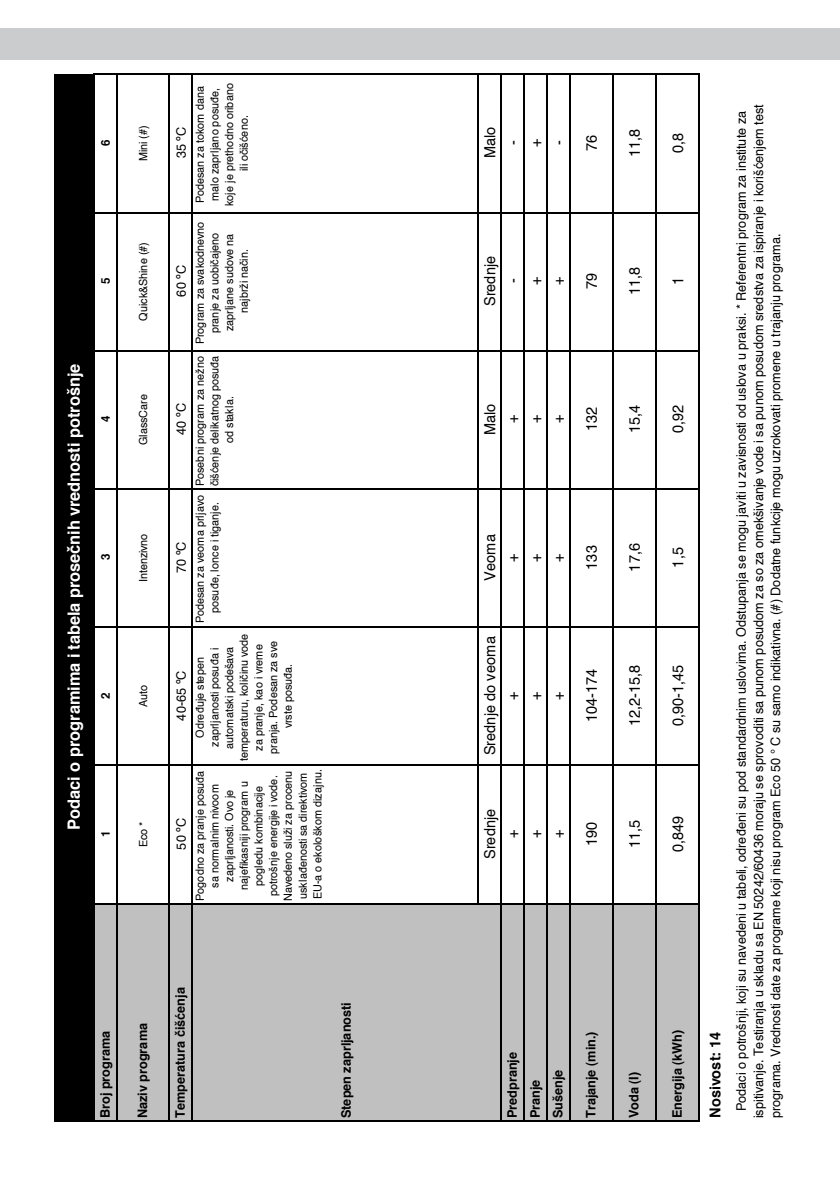
<style>
.page{position:relative;width:840px;height:1191px;background:#fff}
.page>*{position:absolute;margin:0;border:0;box-sizing:border-box;transform-origin:0 0}
.t1{font:700 16.8px "Helvetica";color:#fff}
.t2{font:15px "Helvetica";letter-spacing:.005em;color:#000}
.t3{font:700 15px "Helvetica";letter-spacing:.005em;color:#000}
.t4{font:13px/17.2px "Helvetica";letter-spacing:.005em;color:#000;text-align:center}
.t5{font:700 13px/22.8px "Helvetica";color:#000}
.t6{font:700 12px "Helvetica";color:#000}
.t7{font:11.2px/14.6px "Helvetica";letter-spacing:.005em;color:#000;text-align:center}
.s1{font-family:"Arial"}
</style>
<div class="page">
<div style="left:56px;top:74px;width:39px;height:1046px;background:#000"></div>
<div style="left:94px;top:903px;width:23px;height:217px;background:#c0c0c0"></div>
<div style="left:117px;top:903px;width:582px;height:217px;background:#c0c0c0"></div>
<div style="left:698px;top:74px;width:34px;height:1046px;background:linear-gradient(to right,#fff,#fff)"></div>
<hr style="left:55px;top:1120px;width:644px;height:1px;background:#000">
<hr style="left:95px;top:903px;width:604px;height:1px;background:#000">
<hr style="left:95px;top:764px;width:604px;height:2px;background:#000">
<hr style="left:95px;top:626px;width:604px;height:2px;background:#000">
<hr style="left:95px;top:488px;width:604px;height:2px;background:#000">
<hr style="left:95px;top:350px;width:604px;height:1px;background:#000">
<hr style="left:95px;top:212px;width:604px;height:1px;background:#000">
<hr style="left:95px;top:73px;width:604px;height:2px;background:#000">
<hr style="left:55px;top:74px;width:1px;height:1046px;background:#000">
<hr style="left:93px;top:73px;width:2px;height:1047px;background:#000">
<hr style="left:116px;top:73px;width:2px;height:1047px;background:#000">
<hr style="left:168px;top:73px;width:2px;height:1047px;background:#000">
<hr style="left:191px;top:73px;width:2px;height:1047px;background:#000">
<hr style="left:477px;top:73px;width:2px;height:830px;background:#000">
<hr style="left:500px;top:73px;width:2px;height:1047px;background:#000">
<hr style="left:523px;top:73px;width:1px;height:1047px;background:#000">
<hr style="left:546px;top:73px;width:1px;height:1047px;background:#000">
<hr style="left:568px;top:73px;width:2px;height:1047px;background:#000">
<hr style="left:612px;top:73px;width:1px;height:1047px;background:#000">
<hr style="left:655px;top:73px;width:1px;height:1047px;background:#000">
<hr style="left:698px;top:73px;width:1px;height:1047px;background:#000">
<div style="left:0;top:28px;width:839px;height:32px;background:#cbccce"></div>
<p class="t6" style="left:98px;top:146px;width:8px;rotate:-90deg">6</p>
<p class="t6" style="left:98px;top:284px;width:8px;rotate:-90deg">5</p>
<p class="t1" style="left:63px;top:829px;width:467px;rotate:-90deg">Podaci o programima i tabela prose<span class="s1">č</span>nih vrednosti potrošnje</p>
<p class="t6" style="left:98px;top:422px;width:8px;rotate:-90deg">4</p>
<p class="t6" style="left:98px;top:560px;width:8px;rotate:-90deg">3</p>
<p class="t6" style="left:98px;top:698px;width:8px;rotate:-90deg">2</p>
<p class="t6" style="left:98px;top:837px;width:8px;rotate:-90deg">1</p>
<p class="t7" style="left:136px;top:161px;width:37px;rotate:-90deg">Mini (#)</p>
<p class="t7" style="left:136px;top:321px;width:80px;rotate:-90deg">Quick&amp;Shine (#)</p>
<p class="t7" style="left:136px;top:445px;width:53px;rotate:-90deg">GlassCare</p>
<p class="t7" style="left:136px;top:582px;width:50px;rotate:-90deg">Intenzivno</p>
<p class="t7" style="left:136px;top:707px;width:24px;rotate:-90deg">Auto</p>
<p class="t7" style="left:136px;top:847px;width:27px;rotate:-90deg">Eco *</p>
<p class="t4" style="left:172px;top:158px;width:33px;rotate:-90deg">35 ºC</p>
<p class="t4" style="left:172px;top:296px;width:33px;rotate:-90deg">60 ºC</p>
<p class="t4" style="left:172px;top:435px;width:33px;rotate:-90deg">40 ºC</p>
<p class="t4" style="left:172px;top:573px;width:33px;rotate:-90deg">70 ºC</p>
<p class="t4" style="left:172px;top:720px;width:52px;rotate:-90deg">40-65 ºC</p>
<p class="t4" style="left:172px;top:849px;width:33px;rotate:-90deg">50 ºC</p>
<p class="t7" style="left:192px;top:206px;width:124px;rotate:-90deg">Podesan za tokom dana malo zaprljano posu<span class="s1">đ</span>e, koje je prethodno oribano ili o<span class="s1">č</span>iš<span class="s1">ć</span>eno.</p>
<p class="t7" style="left:192px;top:344px;width:124px;rotate:-90deg">Program za svakodnevno pranje za uobi<span class="s1">č</span>ajeno zaprljane sudove na najbrži na<span class="s1">č</span>in.</p>
<p class="t7" style="left:192px;top:486px;width:132px;rotate:-90deg">Posebni program za nežno <span class="s1">č</span>iš<span class="s1">ć</span>enje delikatnog posu<span class="s1">đ</span>a od stakla.</p>
<p class="t7" style="left:192px;top:623px;width:129px;rotate:-90deg">Podesan za veoma prljavo posu<span class="s1">đ</span>e, lonce i tiganje.</p>
<p class="t7" style="left:192px;top:761px;width:129px;rotate:-90deg">Odre<span class="s1">đ</span>uje stepen zaprljanosti posu<span class="s1">đ</span>a i automatski podešava temperaturu, koli<span class="s1">č</span>inu vode za pranje, kao i vreme pranja. Podesan za sve vrste posu<span class="s1">đ</span>a.</p>
<p class="t7" style="left:192px;top:901px;width:133px;rotate:-90deg">Pogodno za pranje posu<span class="s1">đ</span>a sa normalnim nivoom zaprljanosti. Ovo je najefikasniji program u pogledu kombinacije potrošnje energije i vode.<br>Navedeno služi za procenu uskla<span class="s1">đ</span>enosti sa direktivom<br>EU-a o ekološkom dizajnu.</p>
<p class="t5" style="left:94px;top:1118px;width:89px;rotate:-90deg">Broj programa</p>
<p class="t5" style="left:131px;top:1118px;width:97px;rotate:-90deg">Naziv programa</p>
<p class="t5" style="left:168px;top:1118px;width:132px;rotate:-90deg">Temperatura <span class="s1">č</span>iš<span class="s1">ć</span>enja</p>
<p class="t5" style="left:334px;top:1118px;width:117px;rotate:-90deg">Stepen zaprljanosti</p>
<p class="t2" style="left:480px;top:158px;width:33px;rotate:-90deg">Malo</p>
<p class="t2" style="left:503px;top:145px;width:6px;rotate:-90deg">-</p>
<p class="t2" style="left:526px;top:147px;width:10px;rotate:-90deg">+</p>
<p class="t2" style="left:549px;top:145px;width:6px;rotate:-90deg">-</p>
<p class="t2" style="left:582px;top:151px;width:18px;rotate:-90deg">76</p>
<p class="t2" style="left:480px;top:306px;width:52px;rotate:-90deg">Srednje</p>
<p class="t2" style="left:503px;top:283px;width:6px;rotate:-90deg">-</p>
<p class="t2" style="left:526px;top:285px;width:10px;rotate:-90deg">+</p>
<p class="t2" style="left:549px;top:285px;width:10px;rotate:-90deg">+</p>
<p class="t2" style="left:582px;top:289px;width:18px;rotate:-90deg">79</p>
<p class="t2" style="left:480px;top:434px;width:33px;rotate:-90deg">Malo</p>
<p class="t2" style="left:503px;top:423px;width:10px;rotate:-90deg">+</p>
<p class="t2" style="left:526px;top:423px;width:10px;rotate:-90deg">+</p>
<p class="t2" style="left:549px;top:423px;width:10px;rotate:-90deg">+</p>
<p class="t2" style="left:582px;top:431px;width:26px;rotate:-90deg">132</p>
<p class="t2" style="left:480px;top:581px;width:48px;rotate:-90deg">Veoma</p>
<p class="t2" style="left:503px;top:561px;width:10px;rotate:-90deg">+</p>
<p class="t2" style="left:526px;top:561px;width:10px;rotate:-90deg">+</p>
<p class="t2" style="left:549px;top:561px;width:10px;rotate:-90deg">+</p>
<p class="t2" style="left:480px;top:755px;width:121px;rotate:-90deg">Srednje do veoma</p>
<p class="t2" style="left:503px;top:700px;width:10px;rotate:-90deg">+</p>
<p class="t2" style="left:526px;top:700px;width:10px;rotate:-90deg">+</p>
<p class="t2" style="left:549px;top:700px;width:10px;rotate:-90deg">+</p>
<p class="t2" style="left:480px;top:859px;width:52px;rotate:-90deg">Srednje</p>
<p class="t2" style="left:503px;top:838px;width:10px;rotate:-90deg">+</p>
<p class="t2" style="left:526px;top:838px;width:10px;rotate:-90deg">+</p>
<p class="t2" style="left:549px;top:838px;width:10px;rotate:-90deg">+</p>
<p class="t2" style="left:582px;top:570px;width:26px;rotate:-90deg">133</p>
<p class="t2" style="left:582px;top:722px;width:55px;rotate:-90deg">104-174</p>
<p class="t2" style="left:582px;top:846px;width:26px;rotate:-90deg">190</p>
<p class="t5" style="left:500px;top:1118px;width:68px;rotate:-90deg">Predpranje<br>Pranje<br>Sušenje</p>
<p class="t5" style="left:579px;top:1118px;width:88px;rotate:-90deg">Trajanje (min.)</p>
<p class="t2" style="left:625px;top:157px;width:30px;rotate:-90deg">11,8</p>
<p class="t2" style="left:625px;top:295px;width:30px;rotate:-90deg">11,8</p>
<p class="t2" style="left:625px;top:433px;width:30px;rotate:-90deg">15,4</p>
<p class="t2" style="left:625px;top:571px;width:30px;rotate:-90deg">17,6</p>
<p class="t2" style="left:625px;top:726px;width:63px;rotate:-90deg">12,2-15,8</p>
<p class="t2" style="left:625px;top:848px;width:30px;rotate:-90deg">11,5</p>
<p class="t5" style="left:622px;top:1118px;width:48px;rotate:-90deg">Voda (I)</p>
<p class="t2" style="left:668px;top:153px;width:22px;rotate:-90deg">0,8</p>
<p class="t2" style="left:668px;top:285px;width:10px;rotate:-90deg">1</p>
<p class="t2" style="left:668px;top:433px;width:30px;rotate:-90deg">0,92</p>
<p class="t2" style="left:668px;top:567px;width:22px;rotate:-90deg">1,5</p>
<p class="t2" style="left:668px;top:726px;width:63px;rotate:-90deg">0,90-1,45</p>
<p class="t2" style="left:668px;top:852px;width:38px;rotate:-90deg">0,849</p>
<p class="t5" style="left:665px;top:1118px;width:90px;rotate:-90deg">Energija (kWh)</p>
<p class="t3" style="left:705px;top:1118px;width:88px;rotate:-90deg">Nosivost: 14</p>
<p class="t4" style="left:732px;top:1118px;width:1015px;rotate:-90deg">Podaci o potrošnji, koji su navedeni u tabeli, odre<span class="s1">đ</span>eni su pod standardnim uslovima. Odstupanja se mogu javiti u zavisnosti od uslova u praksi. * Referentni program za institute za ispitivanje. Testiranja u skladu sa EN 50242/60436 moraju se sprovoditi sa punom posudom za so za omekšivanje vode i sa punom posudom sredstva za ispiranje i koriš<span class="s1">ć</span>enjem test</p>
<p class="t4" style="left:766px;top:1118px;width:886px;rotate:-90deg">programa. Vrednosti date za programe koji nisu program Eco 50 ° C su samo indikativna. (#) Dodatne funkcije mogu uzrokovati promene u trajanju programa.</p>
</div>
